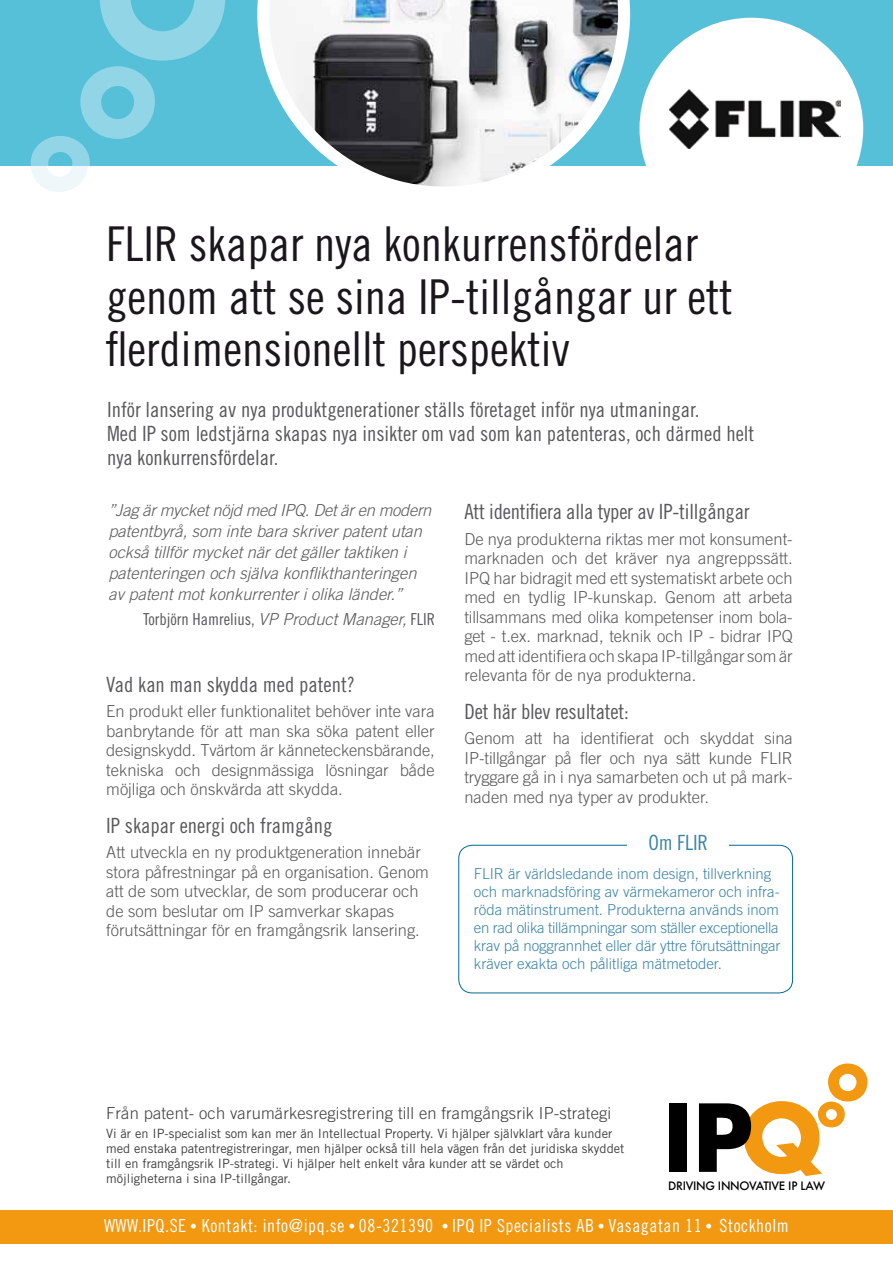
<style>
.page{position:relative;width:893px;height:1263px;background:#fff}
.page>*{position:absolute;margin:0;border:0;box-sizing:border-box;transform-origin:0 0}
.t1{font:48px/52.5px "Trade Gothic Cond Eighteen";color:#1a171c}
.t2{font:21px/24px "Trade Gothic Cond Eighteen";color:#58585a}
.t3{font:21px "Trade Gothic Cond Eighteen";letter-spacing:-.01em;color:#3c84a6}
.t4{font:18px "Trade Gothic Cond Eighteen";letter-spacing:.03em;color:#fff}
.t5{font:300 16.5px/19.5px "Trade Gothic";color:#58585a;text-align:justify}
.t6{font:italic 300 16.5px/21px "Trade Gothic";color:#58585a}
.t7{font:300 16.5px "Trade Gothic";letter-spacing:.01em;color:#3e3e40}
.t8{font:16.5px "Trade Gothic Cond Eighteen";color:#58585a}
.t9{font:300 15px/18px "Trade Gothic";color:#3c84a6}
.t10{font:12.75px/15px "Trade Gothic";color:#3e3e40}
.t11{font:500 11.4px "Futura";letter-spacing:-.025em;color:#000}
.s1{font-family:"Trade Gothic";font-weight:300;font-style:italic}
.s2{font-size:13.5px}
</style>
<div class="page">
<div style="left:0;top:0;width:892px;height:165px;background:#57c0d9"></div>
<div style="left:643px;top:21px;width:217px;height:214px;background:#fff;border-radius:50%"></div>
<img style="left:669px;top:89px;width:172px;height:59px">
<div style="left:639px;top:18px;width:224px;height:221px;border:7px solid #fff;border-radius:50%"></div>
<svg style="left:31px;top:0;width:194px;height:192px"></svg>
<div style="left:459px;top:845px;width:334px;height:148px;border:1px solid #006a91;border-radius:14px"></div>
<div style="left:627px;top:833px;width:102px;height:24px;background:#fff"></div>
<div style="left:669px;top:1103px;width:18px;height:69px;background:#000"></div>
<svg style="left:699px;top:1063px;width:168px;height:113px"></svg>
<svg style="left:257px;top:0;width:373px;height:187px"></svg>
<div style="left:0;top:1211px;width:893px;height:33px;background:#f39911"></div>
<h1 class="t1" style="left:106px;top:217px;width:628px">FLIR skapar nya konkurrensfördelar genom att se sina IP-tillgångar ur ett flerdimensionellt perspektiv</h1>
<p class="t2" style="left:107px;top:397px;width:649px">Inför lansering av nya produktgenerationer ställs företaget inför nya utmaningar.<br>Med IP som ledstjärna skapas nya insikter om vad som kan patenteras, och därmed helt nya konkurrensfördelar.</p>
<p class="t6" style="left:108px;top:499px;width:324px">”Jag är mycket nöjd med IPQ. Det är en modern patentbyrå, som inte bara skriver patent utan också tillför mycket när det gäller taktiken i patenteringen och själva konflikthanteringen av patent mot konkurrenter i olika länder.”</p>
<p class="t8" style="left:143px;top:610px;width:294px">Torbjörn Hamrelius, <span class="s1">VP Product Manager,</span> FLIR</p>
<p class="t2" style="left:464px;top:500px;width:287px">Att identifiera alla typer av IP-tillgångar</p>
<p class="t5" style="left:464px;top:529px;width:330px">De nya produkterna riktas mer mot konsument&shy;marknaden och det kräver nya angreppssätt.<br>IPQ har bidragit med ett systematiskt arbete och med en tydlig IP-kunskap. Genom att arbeta tillsammans med olika kompetenser inom bola&shy;get - t.ex. marknad, teknik och IP - bidrar IPQ med att identifiera och skapa IP-tillgångar som är relevanta för de nya produkterna.</p>
<p class="t2" style="left:464px;top:699px;width:166px">Det här blev resultatet:</p>
<p class="t5" style="left:464px;top:728px;width:330px">Genom att ha identifierat och skyddat sina IP-tillgångar på fler och nya sätt kunde FLIR tryggare gå in i nya samarbeten och ut på mark&shy;naden med nya typer av produkter.</p>
<p class="t2" style="left:106px;top:672px;width:250px">Vad kan man skydda med patent?</p>
<p class="t5" style="left:106px;top:701px;width:330px">En produkt eller funktionalitet behöver inte vara banbrytande för att man ska söka patent eller designskydd. Tvärtom är känneteckensbärande, tekniska och designmässiga lösningar både möjliga och önskvärda att skydda.</p>
<p class="t2" style="left:106px;top:813px;width:228px">IP skapar energi och framgång</p>
<p class="t5" style="left:106px;top:842px;width:324px;text-align:left">Att utveckla en ny produktgeneration innebär stora påfrestningar på en organisation. Genom att de som utvecklar, de som producerar och de som beslutar om IP samverkar skapas förutsättningar för en framgångsrik lansering.</p>
<p class="t3" style="left:649px;top:829px;width:61px">Om FLIR</p>
<p class="t9" style="left:474px;top:865px;width:308px">FLIR är världsledande inom design, tillverkning och marknadsföring av värmekameror och infra&shy;röda mätinstrument. Produkterna används inom en rad olika tillämpningar som ställer exceptionella krav på noggrannhet eller där yttre förutsättningar kräver exakta och pålitliga mätmetoder.</p>
<p class="t7" style="left:106px;top:1103px;width:506px">Från patent- och varumärkesregistrering till en framgångsrik IP-strategi</p>
<p class="t10" style="left:106px;top:1126px;width:520px">Vi är en IP-specialist som kan mer än Intellectual Property. Vi hjälper självklart våra kunder med enstaka patentregistreringar, men hjälper också till hela vägen från det juridiska skyddet till en framgångsrik IP-strategi. Vi hjälper helt enkelt våra kunder att se värdet och möjligheterna i sina IP-tillgångar.</p>
<p class="t11" style="left:668px;top:1177px;width:158px">DRIVING INNOVATIVE IP LAW</p>
<p class="t4" style="left:104px;top:1215px;width:686px">WWW.IPQ.SE <span class="s2">•</span> Kontakt: info@ipq.se <span class="s2">•</span> 08-321390 <span class="s2">•</span> IPQ IP Specialists AB <span class="s2">•</span> Vasagatan 11 <span class="s2">•</span> Stockholm</p>
</div>
